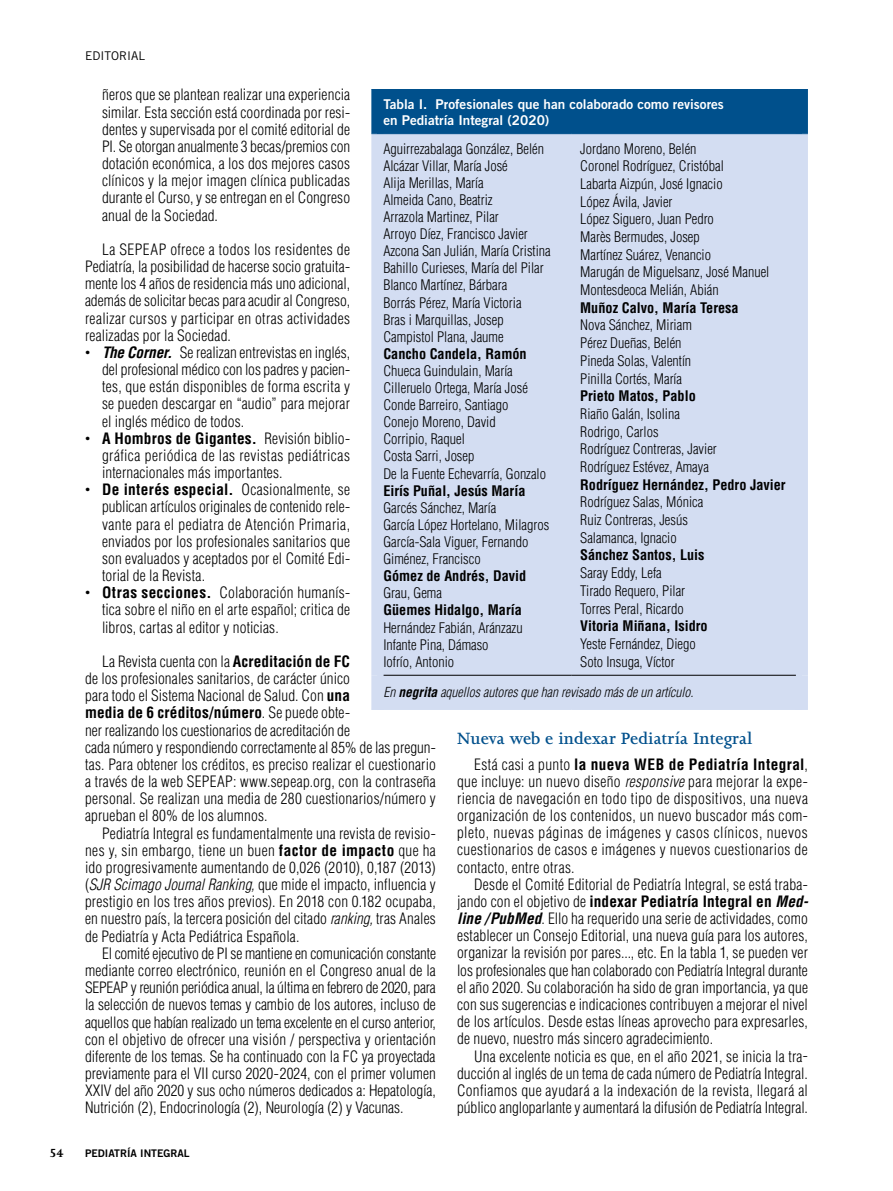
<style>
.page{position:relative;width:893px;height:1191px;background:#fff}
.page>*{position:absolute;margin:0;border:0;box-sizing:border-box;transform-origin:0 0}
.t1{font:600 18.75px "Joanna MT Std";color:#00508c}
.t2{font:300 condensed 15.3px/17.1px "Helvetica";letter-spacing:.01em;color:#000;text-align:justify}
.t3{font:300 condensed 14.25px/17.1px "Helvetica";color:#000}
.t4{font:700 condensed 14.25px "Helvetica";color:#000}
.t5{font:13.5px/16.2px "Trade Gothic Bold Two";color:#fff}
.t6{font:italic 300 condensed 13.5px "Helvetica";color:#000}
.t7{font:700 13.5px "Joanna MT Std";color:#000}
.t8{font:12px "Trade Gothic";color:#000}
.t9{font:10.5px "Trade Gothic Bold Two";color:#000}
.s1{font-family:"Adobe Caslon Pro";font-weight:400;font-stretch:normal}
.s2{font-weight:700;font-style:italic}
.s3{font-weight:700}
.s4{font-style:italic}
</style>
<div class="page">
<div style="left:377px;top:89px;width:425px;height:45px;background:#00508c"></div>
<div style="left:383px;top:134px;width:413px;height:575px;background:#d3ddf2"></div>
<div style="left:562px;top:134px;width:18px;height:541px;background:#d3ddf2"></div>
<hr style="left:371px;top:709px;width:200px;height:1px;background:#d3ddf2">
<hr style="left:571px;top:709px;width:237px;height:1px;background:#d3ddf2">
<hr style="left:383px;top:675px;width:188px;height:1px;background:#000">
<hr style="left:571px;top:675px;width:225px;height:1px;background:#000">
<div style="left:371px;top:134px;width:12px;height:541px;background:#d3ddf2"></div>
<div style="left:796px;top:134px;width:12px;height:541px;background:#d3ddf2"></div>
<div style="left:371px;top:675px;width:12px;height:34px;background:#d3ddf2"></div>
<div style="left:796px;top:675px;width:12px;height:34px;background:#d3ddf2"></div>
<hr style="left:371px;top:89px;width:200px;height:1px;background:#00508c">
<hr style="left:571px;top:89px;width:237px;height:1px;background:#00508c">
<hr style="left:371px;top:133px;width:200px;height:1px;background:#00508c">
<hr style="left:571px;top:133px;width:237px;height:1px;background:#00508c">
<div style="left:371px;top:90px;width:12px;height:43px;background:#00508c"></div>
<div style="left:796px;top:90px;width:12px;height:43px;background:#00508c"></div>
<p class="t8" style="left:85px;top:49px;width:62px">EDITORIAL</p>
<p class="t2" style="left:102px;top:86px;width:250px">ñeros que se plantean realizar una experiencia similar. Esta sección está coordinada por resi&shy;dentes y supervisada por el comité editorial de PI. Se otorgan anualmente 3 becas/premios con dotación económica, a los dos mejores casos clínicos y la mejor imagen clínica publicadas durante el Curso, y se entregan en el Congreso anual de la Sociedad.</p>
<p class="t2" style="left:85px;top:241px;width:267px;text-indent:17px">La SEPEAP ofrece a todos los residentes de Pediatría, la posibilidad de hacerse socio gratuita&shy;mente los 4 años de residencia más uno adicional, además de solicitar becas para acudir al Congreso, realizar cursos y participar en otras actividades realizadas por la Sociedad.</p>
<p class="t2" style="left:102px;top:344px;width:250px;text-indent:-17px"><span class="s1">•</span> <span class="s2">The Corner.</span> Se realizan entrevistas en inglés, del profesional médico con los padres y pacien&shy;tes, que están disponibles de forma escrita y se pueden descargar en “audio” para mejorar el inglés médico de todos.</p>
<p class="t2" style="left:102px;top:429px;width:250px;text-indent:-17px"><span class="s1">•</span> <span class="s3">A Hombros de Gigantes.</span> Revisión biblio&shy;gráfica periódica de las revistas pediátricas internacionales más importantes.</p>
<p class="t2" style="left:102px;top:481px;width:250px;text-indent:-17px"><span class="s1">•</span> <span class="s3">De interés especial.</span> Ocasionalmente, se publican artículos originales de contenido rele&shy;vante para el pediatra de Atención Primaria, enviados por los profesionales sanitarios que son evaluados y aceptados por el Comité Edi&shy;torial de la Revista.</p>
<p class="t2" style="left:102px;top:584px;width:250px;text-indent:-17px"><span class="s1">•</span> <span class="s3">Otras secciones.</span> Colaboración humanís&shy;tica sobre el niño en el arte español; critica de libros, cartas al editor y noticias.</p>
<p class="t2" style="left:85px;top:653px;width:352px;text-align:left;text-indent:17px">La Revista cuenta con la <span class="s3">Acreditación de FC<br></span>de los profesionales sanitarios, de carácter único<br>para todo el Sistema Nacional de Salud. Con <span class="s3">una<br>media de 6 créditos/número</span>. Se puede obte-<br>ner realizando los cuestionarios de acreditación de<br>cada número y respondiendo correctamente al 85% de las pregun&shy;tas. Para obtener los créditos, es preciso realizar el cuestionario a través de la web SEPEAP: www.sepeap.org, con la contraseña personal. Se realizan una media de 280 cuestionarios/número y aprueban el 80% de los alumnos.</p>
<p class="t2" style="left:85px;top:824px;width:352px;text-indent:17px">Pediatría Integral es fundamentalmente una revista de revisio&shy;nes y, sin embargo, tiene un buen <span class="s3">factor de impacto</span> que ha ido progresivamente aumentando de 0,026 (2010), 0,187 (2013) (<span class="s4">SJR Scimago Journal Ranking,</span> que mide el impacto, influencia y prestigio en los tres años previos). En 2018 con 0.182 ocupaba, en nuestro país, la tercera posición del citado <span class="s4">ranking,</span> tras Anales de Pediatría y Acta Pediátrica Española.</p>
<p class="t2" style="left:85px;top:944px;width:353px;text-indent:17px">El comité ejecutivo de PI se mantiene en comunicación constante mediante correo electrónico, reunión en el Congreso anual de la SEPEAP y reunión periódica anual, la última en febrero de 2020, para la selección de nuevos temas y cambio de los autores, incluso de aquellos que habían realizado un tema excelente en el curso anterior, con el objetivo de ofrecer una visión / perspectiva y orientación diferente de los temas. Se ha continuado con la FC ya proyectada previamente para el VII curso 2020-2024, con el primer volumen XXIV del año 2020 y sus ocho números dedicados a: Hepatología, Nutrición (2), Endocrinología (2), Neurología (2) y Vacunas.</p>
<p class="t5" style="left:383px;top:96px;width:342px">Tabla I. Profesionales que han colaborado como revisores en Pediatría Integral (2020)</p>
<p class="t3" style="left:383px;top:140px;width:169px">Aguirrezabalaga González, Belén<br>Alcázar Villar, María José<br>Alija Merillas, María<br>Almeida Cano, Beatriz<br>Arrazola Martinez, Pilar<br>Arroyo Díez, Francisco Javier<br>Azcona San Julián, María Cristina<br>Bahillo Curieses, María del Pilar<br>Blanco Martínez, Bárbara<br>Borrás Pérez, María Victoria<br>Bras i Marquillas, Josep<br>Campistol Plana, Jaume</p>
<p class="t4" style="left:383px;top:345px;width:145px">Cancho Candela, Ramón</p>
<p class="t3" style="left:383px;top:362px;width:164px">Chueca Guindulain, María<br>Cilleruelo Ortega, María José<br>Conde Barreiro, Santiago<br>Conejo Moreno, David<br>Corripio, Raquel<br>Costa Sarri, Josep<br>De la Fuente Echevarría, Gonzalo</p>
<p class="t4" style="left:383px;top:481px;width:144px">Eirís Puñal, Jesús María</p>
<p class="t3" style="left:383px;top:499px;width:167px">Garcés Sánchez, María<br>García López Hortelano, Milagros<br>García-Sala Viguer, Fernando<br>Giménez, Francisco</p>
<p class="t4" style="left:383px;top:567px;width:144px">Gómez de Andrés, David</p>
<p class="t3" style="left:383px;top:584px;width:60px">Grau, Gema</p>
<p class="t4" style="left:383px;top:601px;width:140px">Güemes Hidalgo, María</p>
<p class="t3" style="left:383px;top:619px;width:141px">Hernández Fabián, Aránzazu<br>Infante Pina, Dámaso<br>Iofrío, Antonio</p>
<p class="t3" style="left:580px;top:139px;width:191px;line-height:17.7px">Jordano Moreno, Belén<br>Coronel Rodríguez, Cristóbal<br>Labarta Aizpún, José Ignacio<br>López Ávila, Javier<br>López Siguero, Juan Pedro<br>Marès Bermudes, Josep<br>Martínez Suárez, Venancio<br>Marugán de Miguelsanz, José Manuel<br>Montesdeoca Melián, Abián</p>
<p class="t4" style="left:580px;top:299px;width:160px">Muñoz Calvo, María Teresa</p>
<p class="t3" style="left:580px;top:316px;width:113px;line-height:17.7px">Nova Sánchez, Miriam<br>Pérez Dueñas, Belén<br>Pineda Solas, Valentín<br>Pinilla Cortés, María</p>
<p class="t4" style="left:580px;top:387px;width:117px">Prieto Matos, Pablo</p>
<p class="t3" style="left:580px;top:405px;width:138px;line-height:17.7px">Riaño Galán, Isolina<br>Rodrigo, Carlos<br>Rodríguez Contreras, Javier<br>Rodríguez Estévez, Amaya</p>
<p class="t4" style="left:580px;top:475px;width:207px">Rodríguez Hernández, Pedro Javier</p>
<p class="t3" style="left:580px;top:493px;width:125px;line-height:17.7px">Rodríguez Salas, Mónica<br>Ruiz Contreras, Jesús<br>Salamanca, Ignacio</p>
<p class="t4" style="left:580px;top:546px;width:126px">Sánchez Santos, Luis</p>
<p class="t3" style="left:580px;top:564px;width:106px;line-height:17.7px">Saray Eddy, Lefa<br>Tirado Requero, Pilar<br>Torres Peral, Ricardo</p>
<p class="t4" style="left:580px;top:617px;width:129px">Vitoria Miñana, Isidro</p>
<p class="t3" style="left:580px;top:635px;width:117px;line-height:17.7px">Yeste Fernández, Diego<br>Soto Insuga, Víctor</p>
<p class="t6" style="left:383px;top:683px;width:312px">En <span class="s3">negrita</span> aquellos autores que han revisado más de un artículo.</p>
<p class="t1" style="left:457px;top:728px;width:297px">Nueva web e indexar Pediatría Integral</p>
<p class="t2" style="left:457px;top:755px;width:352px;text-indent:17px">Está casi a punto <span class="s3">la nueva WEB de Pediatría Integral</span>, que incluye: un nuevo diseño <span class="s4">responsive</span> para mejorar la expe&shy;riencia de navegación en todo tipo de dispositivos, una nueva organización de los contenidos, un nuevo buscador más com&shy;pleto, nuevas páginas de imágenes y casos clínicos, nuevos cuestionarios de casos e imágenes y nuevos cuestionarios de contacto, entre otras.</p>
<p class="t2" style="left:457px;top:875px;width:353px;text-indent:17px">Desde el Comité Editorial de Pediatría Integral, se está traba&shy;jando con el objetivo de <span class="s3">indexar Pediatría Integral en</span> <span class="s2">Med&shy;line /PubMed</span>. Ello ha requerido una serie de actividades, como establecer un Consejo Editorial, una nueva guía para los autores, organizar la revisión por pares..., etc. En la tabla 1, se pueden ver los profesionales que han colaborado con Pediatría Integral durante el año 2020. Su colaboración ha sido de gran importancia, ya que con sus sugerencias e indicaciones contribuyen a mejorar el nivel de los artículos. Desde estas líneas aprovecho para expresarles, de nuevo, nuestro más sincero agradecimiento.</p>
<p class="t2" style="left:457px;top:1047px;width:352px;text-indent:17px">Una excelente noticia es que, en el año 2021, se inicia la tra&shy;ducción al inglés de un tema de cada número de Pediatría Integral.<br>Confiamos que ayudará a la indexación de la revista, llegará al público angloparlante y aumentará la difusión de Pediatría Integral.</p>
<p class="t7" style="left:49px;top:1145px;width:16px">54</p>
<p class="t9" style="left:85px;top:1146px;width:106px">PEDIATRÍA INTEGRAL</p>
</div>
